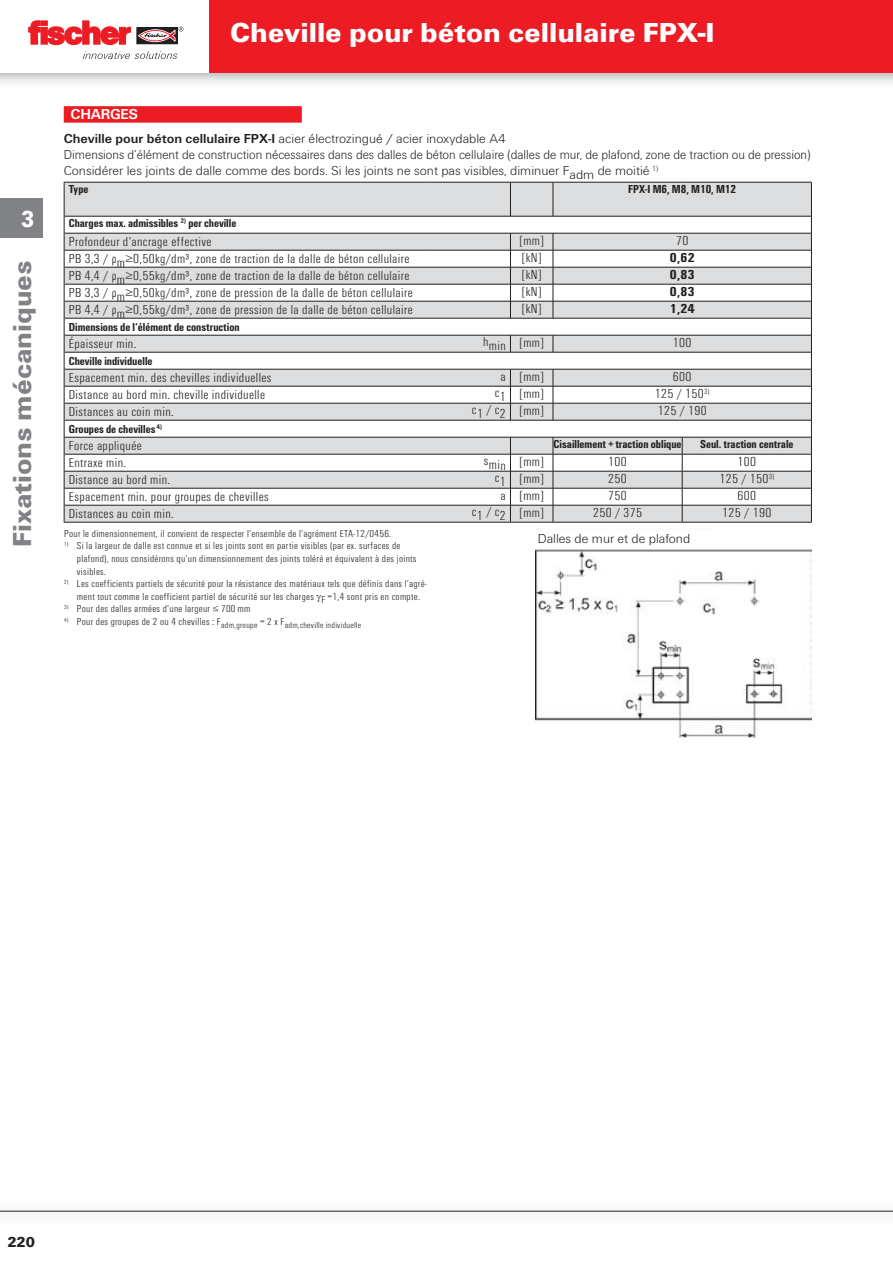
<style>
.page{position:relative;width:893px;height:1263px;background:#fff}
.page>*{position:absolute;margin:0;border:0;box-sizing:border-box;transform-origin:0 0}
.t1{font:900 28.5px "Fi We";color:#fff}
.t2{font:900 27px "Fi We";color:#808285}
.t3{font:900 24px "Fi We";color:#fff;scale:.88 1}
.t4{font:700 15px "Fi We";letter-spacing:-.02em;color:#fff}
.t5{font:900 15px "Fi We";color:#231f20}
.t6{font:300 condensed 13.5px "Fi We";letter-spacing:.025em;color:#231f20;scale:1.1 1}
.t7{font:300 13.5px/16.2px "Fi We";color:#231f20}
.t8{font:700 condensed 13.5px "Fi We";letter-spacing:.025em;color:#231f20;scale:1.1 1}
.t9{font:700 condensed 12px "Fi We";color:#231f20}
.t10{font:300 condensed 10.5px/12.6px "Fi We";letter-spacing:.025em;color:#231f20;scale:1.1 1}
.s1{font-weight:700}
</style>
<div class="page">
<div style="left:0;top:0;width:893px;height:73px;background:#ed1c24"></div>
<hr style="left:0;top:1211px;width:893px;height:1px;background:#231f20">
<div style="left:0;top:199px;width:43px;height:39px;background:#808285"></div>
<div style="left:0;top:0;width:208px;height:73px;background:#fff"></div>
<svg style="left:138px;top:29px;width:1px;height:13px"></svg>
<div style="left:136px;top:27px;width:41px;height:17px;border:1px solid #231f20"></div>
<svg style="left:29px;top:21px;width:102px;height:24px"></svg>
<svg style="left:139px;top:27px;width:44px;height:15px"></svg>
<svg style="left:83px;top:51px;width:94px;height:8px"></svg>
<div style="left:64px;top:106px;width:238px;height:17px;background:#ed1c24"></div>
<hr style="left:64px;top:522px;width:618px;height:1px;background:#231f20">
<hr style="left:682px;top:522px;width:130px;height:1px;background:#231f20">
<svg style="left:64px;top:182px;width:748px;height:340px"></svg>
<hr style="left:425px;top:250px;width:128px;height:1px;background:#231f20">
<hr style="left:65px;top:267px;width:488px;height:1px;background:#231f20">
<hr style="left:65px;top:284px;width:488px;height:1px;background:#231f20">
<hr style="left:65px;top:301px;width:488px;height:1px;background:#231f20">
<hr style="left:65px;top:386px;width:488px;height:1px;background:#231f20">
<hr style="left:65px;top:403px;width:488px;height:1px;background:#231f20">
<hr style="left:65px;top:454px;width:488px;height:1px;background:#231f20">
<hr style="left:682px;top:454px;width:129px;height:1px;background:#231f20">
<hr style="left:65px;top:471px;width:617px;height:1px;background:#231f20">
<hr style="left:682px;top:471px;width:129px;height:1px;background:#231f20">
<hr style="left:65px;top:488px;width:617px;height:1px;background:#231f20">
<hr style="left:682px;top:488px;width:129px;height:1px;background:#231f20">
<hr style="left:65px;top:505px;width:617px;height:1px;background:#231f20">
<hr style="left:682px;top:505px;width:129px;height:1px;background:#231f20">
<img style="left:536px;top:529px;width:276px;height:209px">
<div style="left:534px;top:530px;width:183px;height:18px;background:#fff"></div>
<h3 class="t3" style="left:21px;top:205px;width:16px">3</h3>
<h2 class="t2" style="left:6px;top:547px;width:288px;rotate:-90deg">Fixations mécaniques</h2>
<h1 class="t1" style="left:230px;top:15px;width:486px">Cheville pour béton cellulaire FPX-I</h1>
<p class="t4" style="left:71px;top:105px;width:69px">CHARGES</p>
<p class="t7" style="left:64px;top:132px;width:748px"><span class="s1">Cheville pour béton cellulaire FPX-I</span> acier électrozingué / acier inoxydable A4<br>Dimensions d‘élément de construction nécessaires dans des dalles de béton cellulaire (dalles de mur, de plafond, zone de traction ou de pression)<br>Considérer les joints de dalle comme des bords. Si les joints ne sont pas visibles, diminuer Fadm de moitié <sup>1)</sup></p>
<p class="t9" style="left:69px;top:185px;width:21px">Type</p>
<p class="t9" style="left:628px;top:185px;width:109px">FPX-I M6, M8, M10, M12</p>
<p class="t9" style="left:69px;top:219px;width:169px">Charges max. admissibles <sup>2)</sup> per cheville</p>
<p class="t6" style="left:69px;top:236px;width:131px">Profondeur d‘ancrage effective</p>
<p class="t6" style="left:519px;top:236px;width:24px">[mm]</p>
<p class="t6" style="left:676px;top:236px;width:13px">70</p>
<p class="t6" style="left:69px;top:253px;width:311px">PB 3,3 / ρm≥0,50kg/dm³, zone de traction de la dalle de béton cellulaire</p>
<p class="t6" style="left:522px;top:253px;width:19px">[kN]</p>
<p class="t8" style="left:670px;top:253px;width:24px">0,62</p>
<p class="t6" style="left:69px;top:270px;width:311px">PB 4,4 / ρm≥0,55kg/dm³, zone de traction de la dalle de béton cellulaire</p>
<p class="t6" style="left:522px;top:270px;width:19px">[kN]</p>
<p class="t8" style="left:670px;top:270px;width:24px">0,83</p>
<p class="t6" style="left:69px;top:287px;width:314px">PB 3,3 / ρm≥0,50kg/dm³, zone de pression de la dalle de béton cellulaire</p>
<p class="t6" style="left:522px;top:287px;width:19px">[kN]</p>
<p class="t8" style="left:670px;top:287px;width:24px">0,83</p>
<p class="t6" style="left:69px;top:304px;width:314px">PB 4,4 / ρm≥0,55kg/dm³, zone de pression de la dalle de béton cellulaire</p>
<p class="t6" style="left:522px;top:304px;width:19px">[kN]</p>
<p class="t8" style="left:670px;top:304px;width:24px">1,24</p>
<p class="t9" style="left:69px;top:322px;width:172px">Dimensions de l‘élément de construction</p>
<p class="t6" style="left:69px;top:338px;width:63px">Épaisseur min.</p>
<p class="t6" style="left:483px;top:338px;width:57px">hmin [mm]</p>
<p class="t6" style="left:673px;top:338px;width:18px">100</p>
<p class="t9" style="left:69px;top:356px;width:85px">Cheville individuelle</p>
<p class="t6" style="left:69px;top:372px;width:186px">Espacement min. des chevilles individuelles</p>
<p class="t6" style="left:501px;top:372px;width:41px">a [mm]</p>
<p class="t6" style="left:673px;top:372px;width:18px">600</p>
<p class="t6" style="left:69px;top:389px;width:180px">Distance au bord min. cheville individuelle</p>
<p class="t6" style="left:495px;top:389px;width:46px">c1 [mm]</p>
<p class="t6" style="left:655px;top:389px;width:51px">125 / 150<sup>3)</sup></p>
<p class="t6" style="left:69px;top:406px;width:97px">Distances au coin min.</p>
<p class="t6" style="left:472px;top:406px;width:67px">c1 / c2 [mm]</p>
<p class="t6" style="left:658px;top:406px;width:46px">125 / 190</p>
<p class="t9" style="left:69px;top:424px;width:95px">Groupes de chevilles <sup>4)</sup></p>
<p class="t6" style="left:69px;top:440px;width:68px">Force appliquée</p>
<p class="t9" style="left:554px;top:440px;width:129px">Cisaillement + traction oblique</p>
<p class="t9" style="left:700px;top:440px;width:95px">Seul. traction centrale</p>
<p class="t6" style="left:69px;top:457px;width:54px">Entraxe min.</p>
<p class="t6" style="left:484px;top:457px;width:56px">smin [mm]</p>
<p class="t6" style="left:608px;top:457px;width:18px">100</p>
<p class="t6" style="left:737px;top:457px;width:18px">100</p>
<p class="t6" style="left:69px;top:474px;width:94px">Distance au bord min.</p>
<p class="t6" style="left:495px;top:474px;width:46px">c1 [mm]</p>
<p class="t6" style="left:608px;top:474px;width:18px">250</p>
<p class="t6" style="left:719px;top:474px;width:51px">125 / 150<sup>3)</sup></p>
<p class="t6" style="left:69px;top:491px;width:183px">Espacement min. pour groupes de chevilles</p>
<p class="t6" style="left:501px;top:491px;width:41px">a [mm]</p>
<p class="t6" style="left:608px;top:491px;width:18px">750</p>
<p class="t6" style="left:737px;top:491px;width:18px">600</p>
<p class="t6" style="left:69px;top:508px;width:97px">Distances au coin min.</p>
<p class="t6" style="left:472px;top:508px;width:67px">c1 / c2 [mm]</p>
<p class="t6" style="left:593px;top:508px;width:46px">250 / 375</p>
<p class="t6" style="left:722px;top:508px;width:46px">125 / 190</p>
<p class="t7" style="left:538px;top:532px;width:154px">Dalles de mur et de plafond</p>
<p class="t10" style="left:64px;top:528px;width:299px">Pour le dimensionnement, il convient de respecter l‘ensemble de l‘agrément ETA-12/0456.</p>
<p class="t10" style="left:77px;top:540px;width:310px;text-indent:-13px"><sup>1)</sup> Si la largeur de dalle est connue et si les joints sont en partie visibles (par ex. surfaces de plafond), nous considérons qu‘un dimensionnement des joints toléré et équivalent à des joints visibles.</p>
<p class="t10" style="left:77px;top:578px;width:319px;text-indent:-13px"><sup>2)</sup> Les coefficients partiels de sécurité pour la résistance des matériaux tels que définis dans l‘agré&shy;ment tout comme le coefficient partiel de sécurité sur les charges F =1,4 sont pris en compte.</p>
<p class="t10" style="left:64px;top:603px;width:171px"><sup>3)</sup> Pour des dalles armées d‘une largeur ≤ 700 mm</p>
<p class="t10" style="left:64px;top:616px;width:271px"><sup>4)</sup> Pour des groupes de 2 ou 4 chevilles : F<sub>adm,groupe</sub> = 2 x F<sub>adm,cheville</sub> <sub>individuelle</sub></p>
<p class="t5" style="left:7px;top:1233px;width:29px">220</p>
</div>
